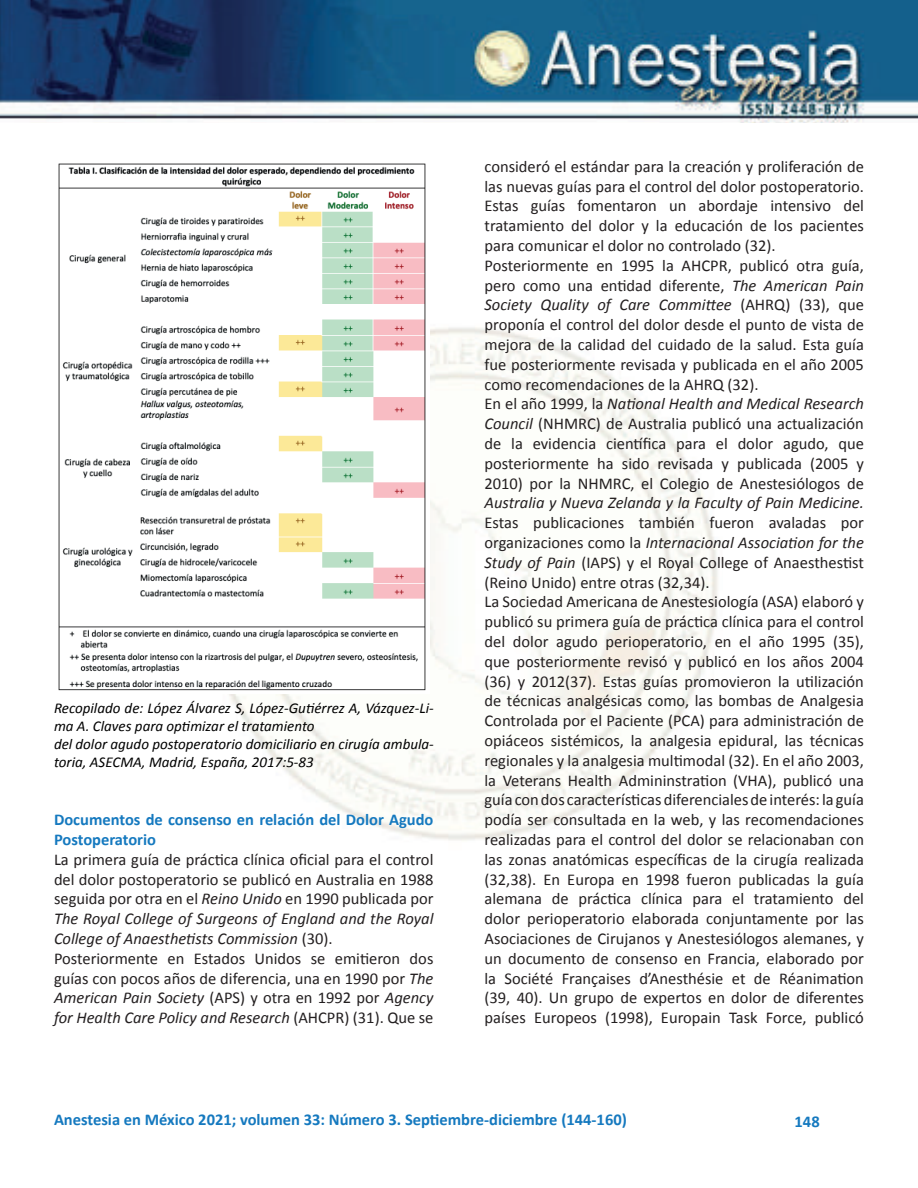
<style>
.page{position:relative;width:918px;height:1188px;background:#fff}
.page>*{position:absolute;margin:0;border:0;box-sizing:border-box;transform-origin:0 0}
.t1{font:16.5px/19.8px "Calibri";color:#231f20}
.t2{font:700 16.5px/19.8px "Calibri";color:#1579bf}
.t3{font:italic 16.5px "Calibri";color:#231f20}
.t4{font:italic 15px/18px "Calibri";color:#000}
.s1{font-style:italic}
</style>
<div class="page">
<img style="left:0;top:0;width:918px;height:122px">
<img style="left:229px;top:327px;width:489px;height:514px">
<img style="left:58px;top:163px;width:372px;height:531px">
<p class="t4" style="left:54px;top:698px;width:381px">Recopilado de: López Álvarez S, López-Gutiérrez A, Vázquez-Li&shy;ma A. Claves para optimizar el tratamiento<br>del dolor agudo postoperatorio domiciliario en cirugía ambula&shy;toria, ASECMA, Madrid, España, 2017:5-83</p>
<p class="t2" style="left:54px;top:809px;width:381px">Documentos de consenso en relación del Dolor Agudo<br>Postoperatorio</p>
<p class="t1" style="left:54px;top:849px;width:381px">La primera guía de práctica clínica oficial para el control del dolor postoperatorio se publicó en Australia en 1988 seguida por otra en el <span class="s1">Reino Unido</span> en 1990 publicada por <span class="s1">The Royal College of Surgeons of England and the Royal College of Anaesthetists Commission</span> (30).<br>Posteriormente en Estados Unidos se emitieron dos guías con pocos años de diferencia, una en 1990 por <span class="s1">The American Pain Society</span> (APS) y otra en 1992 por <span class="s1">Agency for Health Care Policy and Research</span> (AHCPR) (31). Que se</p>
<p class="t1" style="left:485px;top:156px;width:381px">consideró el estándar para la creación y proliferación de las nuevas guías para el control del dolor postoperatorio.<br>Estas guías fomentaron un abordaje intensivo del tratamiento del dolor y la educación de los pacientes para comunicar el dolor no controlado (32).<br>Posteriormente en 1995 la AHCPR, publicó otra guía, pero como una entidad diferente, <span class="s1">The American Pain Society Quality of Care Committee</span> (AHRQ) (33), que proponía el control del dolor desde el punto de vista de mejora de la calidad del cuidado de la salud. Esta guía fue posteriormente revisada y publicada en el año 2005 como recomendaciones de la AHRQ (32).<br>En el año 1999, la <span class="s1">National Health and Medical Research Council</span> (NHMRC) de Australia publicó una actualización de la evidencia científica para el dolor agudo, que posteriormente ha sido revisada y publicada (2005 y 2010) por la NHMRC, el Colegio de Anestesiólogos de</p>
<p class="t3" style="left:485px;top:493px;width:381px">Australia y Nueva Zelanda y la Faculty of Pain Medicine.</p>
<p class="t1" style="left:485px;top:512px;width:381px">Estas publicaciones también fueron avaladas por organizaciones como la <span class="s1">Internacional Association for the Study of Pain</span> (IAPS) y el Royal College of Anaesthestist (Reino Unido) entre otras (32,34).<br>La Sociedad Americana de Anestesiología (ASA) elaboró y publicó su primera guía de práctica clínica para el control del dolor agudo perioperatorio, en el año 1995 (35), que posteriormente revisó y publicó en los años 2004 (36) y 2012(37). Estas guías promovieron la utilización de técnicas analgésicas como, las bombas de Analgesia Controlada por el Paciente (PCA) para administración de opiáceos sistémicos, la analgesia epidural, las técnicas regionales y la analgesia multimodal (32). En el año 2003, la Veterans Health Admininstration (VHA), publicó una guía con dos características diferenciales de interés: la guía podía ser consultada en la web, y las recomendaciones realizadas para el control del dolor se relacionaban con las zonas anatómicas específicas de la cirugía realizada (32,38). En Europa en 1998 fueron publicadas la guía alemana de práctica clínica para el tratamiento del dolor perioperatorio elaborada conjuntamente por las Asociaciones de Cirujanos y Anestesiólogos alemanes, y un documento de consenso en Francia, elaborado por la Société Françaises d’Anesthésie et de Réanimation (39, 40). Un grupo de expertos en dolor de diferentes países Europeos (1998), Europain Task Force, publicó</p>
<p class="t2" style="left:54px;top:1109px;width:574px">Anestesia en México 2021; volumen 33: Número 3. Septiembre-diciembre (144-160)</p>
<p class="t2" style="left:795px;top:1111px;width:27px">148</p>
</div>
